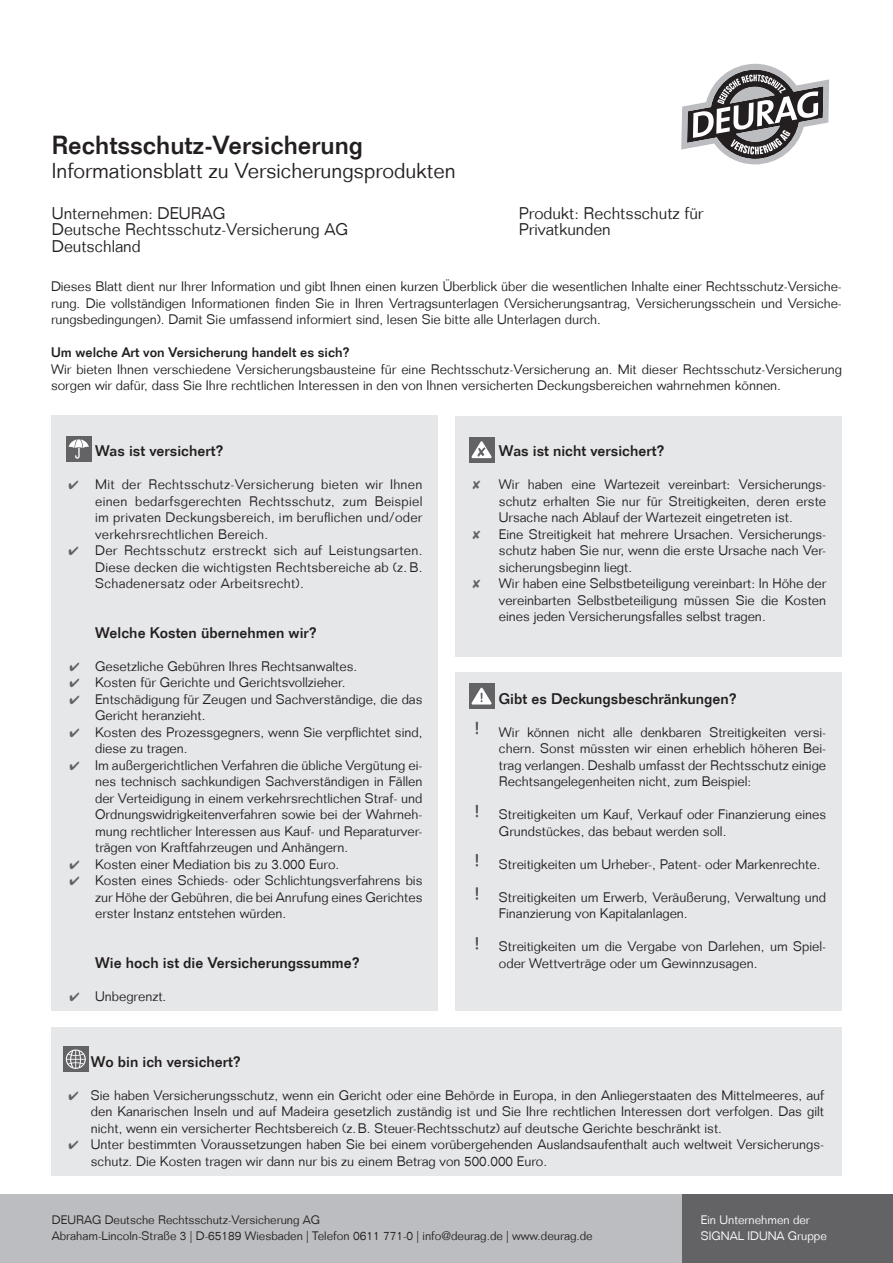
<style>
.page{position:relative;width:893px;height:1263px;background:#fff}
.page>*{position:absolute;margin:0;border:0;box-sizing:border-box;transform-origin:0 0}
.t1{font:500 25.5px "Folio LT";color:#231f20}
.t2{font:300 21px "Folio LT";color:#231f20}
.t3{font:300 16.5px/16.5px "Folio LT";color:#231f20}
.t4{font:500 15px "Folio LT";color:#231f20}
.t5{font:300 13.5px/16.5px "Folio LT";color:#231f20}
.t6{font:300 13.5px/16.5px "Folio LT";letter-spacing:.02em;color:#231f20}
.t7{font:500 13.5px "Folio LT";color:#231f20}
.t8{font:300 12px/16.5px "Folio LT";color:#231f20}
.t9{font:300 12px/16.5px "Folio LT";color:#fff}
.t10{font:12px/16.5px "Zapf Dingbats ITC";color:#636366;text-align:justify}
</style>
<div class="page">
<div style="left:52px;top:415px;width:386px;height:596px;background:#e6e7e9"></div>
<div style="left:455px;top:416px;width:387px;height:240px;background:#e6e7e9"></div>
<div style="left:455px;top:673px;width:387px;height:338px;background:#e6e7e9"></div>
<div style="left:52px;top:1028px;width:790px;height:148px;background:#e6e7e9"></div>
<div style="left:469px;top:683px;width:25px;height:26px;background:#636366"></div>
<svg style="left:471px;top:688px;width:21px;height:16px"></svg>
<div style="left:469px;top:437px;width:25px;height:25px;background:#636366"></div>
<div style="left:66px;top:436px;width:25px;height:26px;background:#636366"></div>
<div style="left:63px;top:1046px;width:25px;height:26px;background:#636366"></div>
<svg style="left:66px;top:1049px;width:20px;height:20px"></svg>
<svg style="left:476px;top:722px;width:2px;height:12px"></svg>
<svg style="left:476px;top:805px;width:2px;height:12px"></svg>
<svg style="left:476px;top:854px;width:2px;height:12px"></svg>
<svg style="left:476px;top:887px;width:2px;height:13px"></svg>
<svg style="left:476px;top:937px;width:2px;height:13px"></svg>
<svg style="left:69px;top:439px;width:20px;height:20px"></svg>
<svg style="left:471px;top:441px;width:21px;height:17px"></svg>
<svg style="left:681px;top:64px;width:148px;height:100px"></svg>
<div style="left:0;top:1195px;width:682px;height:68px;background:#bcbdc0"></div>
<div style="left:682px;top:1195px;width:211px;height:68px;background:#636366"></div>
<hr style="left:892px;top:1195px;width:1px;height:68px;background:#bcbdc0">
<h1 class="t1" style="left:52px;top:129px;width:313px">Rechtsschutz-Versicherung</h1>
<h2 class="t2" style="left:52px;top:158px;width:405px">Informationsblatt zu Versicherungsprodukten</h2>
<p class="t3" style="left:52px;top:205px;width:298px">Unternehmen: DEURAG<br>Deutsche Rechtsschutz-Versicherung AG<br>Deutschland</p>
<p class="t5" style="left:51px;top:278px;width:792px;text-align:justify">Dieses Blatt dient nur Ihrer Information und gibt Ihnen einen kurzen Überblick über die wesentlichen Inhalte einer Rechtsschutz-Versiche&shy;rung. Die vollständigen Informationen finden Sie in Ihren Vertragsunterlagen (Versicherungsantrag, Versicherungsschein und Versiche&shy;rungsbedingungen). Damit Sie umfassend informiert sind, lesen Sie bitte alle Unterlagen durch.</p>
<p class="t7" style="left:51px;top:344px;width:301px">Um welche Art von Versicherung handelt es sich?</p>
<p class="t5" style="left:51px;top:361px;width:792px">Wir bieten Ihnen verschiedene Versicherungsbausteine für eine Rechtsschutz-Versicherung an. Mit dieser Rechtsschutz-Versicherung sorgen wir dafür, dass Sie Ihre rechtlichen Interessen in den von Ihnen versicherten Deckungsbereichen wahrnehmen können.</p>
<p class="t3" style="left:519px;top:205px;width:186px">Produkt: Rechtsschutz für<br>Privatkunden</p>
<p class="t10" style="left:70px;top:658px;width:12px">✔ ✔ ✔</p>
<p class="t4" style="left:95px;top:442px;width:130px">Was ist versichert?</p>
<p class="t6" style="left:95px;top:476px;width:329px">Mit der Rechtsschutz-Versicherung bieten wir Ihnen einen bedarfsgerechten Rechtsschutz, zum Beispiel im privaten Deckungsbereich, im beruflichen und/oder verkehrsrechtlichen Bereich.<br>Der Rechtsschutz erstreckt sich auf Leistungsarten.<br>Diese decken die wichtigsten Rechtsbereiche ab (z.B.<br>Schadenersatz oder Arbeitsrecht).</p>
<p class="t4" style="left:95px;top:623px;width:224px">Welche Kosten übernehmen wir?</p>
<p class="t5" style="left:95px;top:658px;width:329px">Gesetzliche Gebühren Ihres Rechtsanwaltes.<br>Kosten für Gerichte und Gerichtsvollzieher.<br>Entschädigung für Zeugen und Sachverständige, die das Gericht heranzieht.<br>Kosten des Prozessgegners, wenn Sie verpflichtet sind, diese zu tragen.<br>Im außergerichtlichen Verfahren die übliche Vergütung ei&shy;nes technisch sachkundigen Sachverständigen in Fällen der Verteidigung in einem verkehrsrechtlichen Straf- und Ordnungswidrigkeitenverfahren sowie bei der Wahrneh&shy;mung rechtlicher Interessen aus Kauf- und Reparaturver&shy;trägen von Kraftfahrzeugen und Anhängern.<br>Kosten einer Mediation bis zu 3.000 Euro.<br>Kosten eines Schieds- oder Schlichtungsverfahrens bis zur Höhe der Gebühren, die bei Anrufung eines Gerichtes erster Instanz entstehen würden.</p>
<p class="t4" style="left:95px;top:953px;width:267px">Wie hoch ist die Versicherungssumme?</p>
<p class="t5" style="left:95px;top:988px;width:73px">Unbegrenzt.</p>
<p class="t4" style="left:499px;top:442px;width:167px">Was ist nicht versichert?</p>
<p class="t5" style="left:499px;top:476px;width:329px">Wir haben eine Wartezeit vereinbart: Versicherungs&shy;schutz erhalten Sie nur für Streitigkeiten, deren erste Ursache nach Ablauf der Wartezeit eingetreten ist.<br>Eine Streitigkeit hat mehrere Ursachen. Versicherungs&shy;schutz haben Sie nur, wenn die erste Ursache nach Ver&shy;sicherungsbeginn liegt.<br>Wir haben eine Selbstbeteiligung vereinbart: In Höhe der vereinbarten Selbstbeteiligung müssen Sie die Kosten eines jeden Versicherungsfalles selbst tragen.</p>
<p class="t4" style="left:499px;top:689px;width:240px">Gibt es Deckungsbeschränkungen?</p>
<p class="t5" style="left:499px;top:724px;width:329px;text-align:justify">Wir können nicht alle denkbaren Streitigkeiten versi&shy;chern. Sonst müssten wir einen erheblich höheren Bei&shy;trag verlangen. Deshalb umfasst der Rechtsschutz einige Rechtsangelegenheiten nicht, zum Beispiel:</p>
<p class="t5" style="left:499px;top:806px;width:329px">Streitigkeiten um Kauf, Verkauf oder Finanzierung eines<br>Grundstückes, das bebaut werden soll.</p>
<p class="t5" style="left:499px;top:856px;width:323px">Streitigkeiten um Urheber-, Patent- oder Markenrechte.</p>
<p class="t5" style="left:499px;top:889px;width:329px">Streitigkeiten um Erwerb, Veräußerung, Verwaltung und<br>Finanzierung von Kapitalanlagen.</p>
<p class="t5" style="left:499px;top:938px;width:329px">Streitigkeiten um die Vergabe von Darlehen, um Spiel&shy;oder Wettverträge oder um Gewinnzusagen.</p>
<p class="t4" style="left:91px;top:1052px;width:152px">Wo bin ich versichert?</p>
<p class="t5" style="left:91px;top:1087px;width:735px">Sie haben Versicherungsschutz, wenn ein Gericht oder eine Behörde in Europa, in den Anliegerstaaten des Mittelmeeres, auf den Kanarischen Inseln und auf Madeira gesetzlich zuständig ist und Sie Ihre rechtlichen Interessen dort verfolgen. Das gilt nicht, wenn ein versicherter Rechtsbereich (z.B. Steuer-Rechtsschutz) auf deutsche Gerichte beschränkt ist.<br>Unter bestimmten Voraussetzungen haben Sie bei einem vorübergehenden Auslandsaufenthalt auch weltweit Versicherungs&shy;schutz. Die Kosten tragen wir dann nur bis zu einem Betrag von 500.000 Euro.</p>
<p class="t8" style="left:52px;top:1211px;width:542px">DEURAG Deutsche Rechtsschutz-Versicherung AG<br>Abraham-Lincoln-Straße 3 | D-65189 Wiesbaden | Telefon 0611 771-0 | info@deurag.de | www.deurag.de</p>
<p class="t9" style="left:701px;top:1211px;width:128px">Ein Unternehmen der<br>SIGNAL IDUNA Gruppe</p>
</div>
